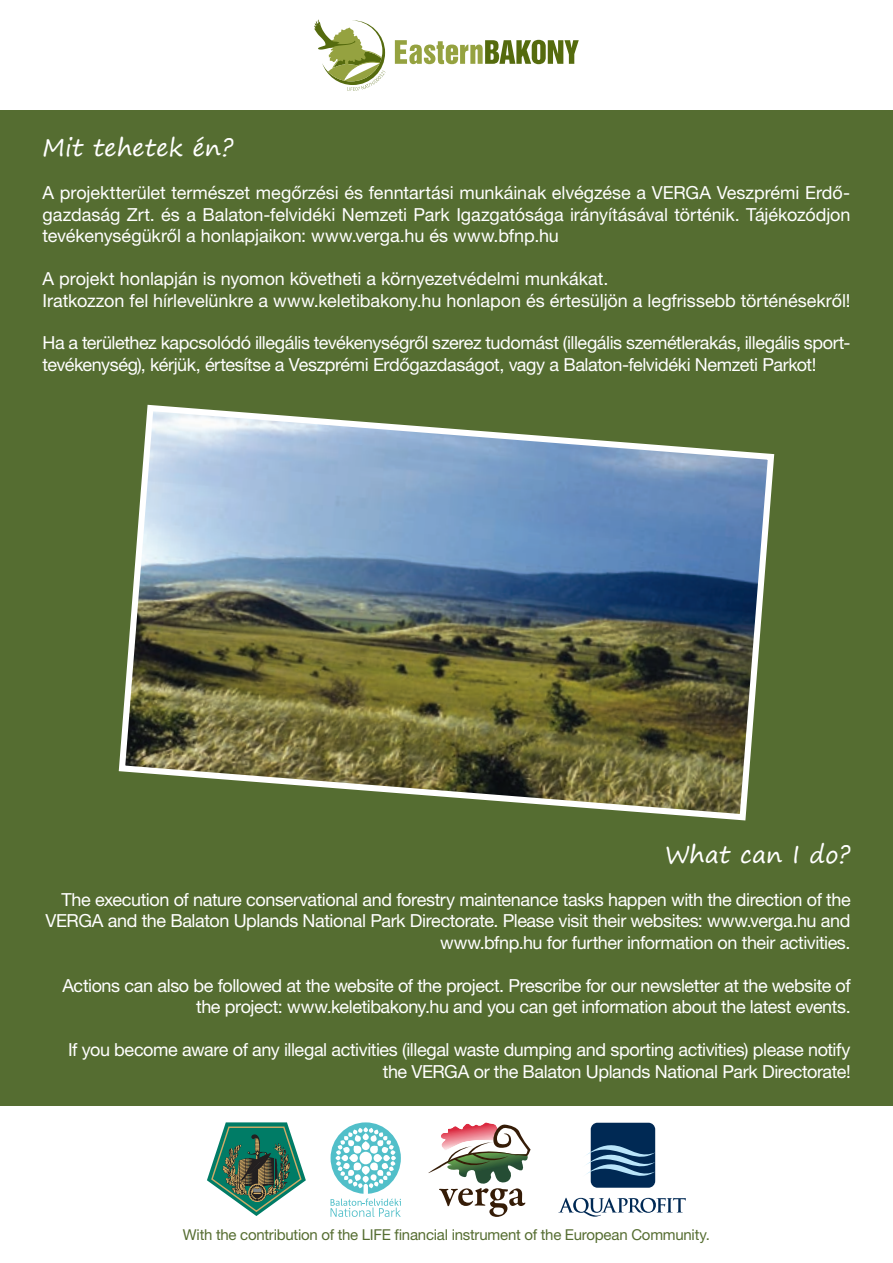
<style>
.page{position:relative;width:893px;height:1263px;background:#fff}
.page>*{position:absolute;margin:0;border:0;box-sizing:border-box;transform-origin:0 0}
.t1{font:24px "Segoe Print";color:#fff}
.t2{font:18px/21.6px "Helvetica Neue LT Pro";letter-spacing:-.02em;color:#fff;text-align:right}
.t3{font:18px/21.6px "Helvetica Neue LT Pro";color:#fff}
.t4{font:15px "Helvetica Neue LT Pro";letter-spacing:-.02em;color:#556d31}
</style>
<div class="page">
<div style="left:0;top:110px;width:893px;height:996px;background:#556d31"></div>
<svg style="left:314px;top:20px;width:71px;height:71px"></svg>
<svg style="left:395px;top:40px;width:184px;height:24px"></svg>
<svg style="left:331px;top:1122px;width:70px;height:95px"></svg>
<svg style="left:428px;top:1122px;width:102px;height:95px"></svg>
<div style="left:591px;top:1123px;width:64px;height:65px;background:#002954;border-radius:7px"></div>
<svg style="left:586px;top:1143px;width:69px;height:34px"></svg>
<svg style="left:558px;top:1198px;width:128px;height:19px"></svg>
<svg style="left:207px;top:1122px;width:99px;height:94px"></svg>
<img style="left:118px;top:404px;width:657px;height:417px">
<h1 class="t1" style="left:43px;top:126px;width:192px">Mit tehetek én?</h1>
<p class="t2" style="left:43px;top:183px;width:809px;text-align:justify">A projektterület természet megőrzési és fenntartási munkáinak elvégzése a VERGA Veszprémi Erdő&shy;gazdaság Zrt. és a Balaton-felvidéki Nemzeti Park Igazgatósága irányításával történik. Tájékozódjon tevékenységükről a honlapjaikon: www.verga.hu és www.bfnp.hu</p>
<p class="t3" style="left:43px;top:269px;width:809px">A projekt honlapján is nyomon követheti a környezetvédelmi munkákat.<br>Iratkozzon fel hírlevelünkre a www.keletibakony.hu honlapon és értesüljön a legfrissebb történésekről!</p>
<p class="t2" style="left:43px;top:334px;width:809px;text-align:left">Ha a területhez kapcsolódó illegális tevékenységről szerez tudomást (illegális szemétlerakás, illegális sport&shy;tevékenység), kérjük, értesítse a Veszprémi Erdőgazdaságot, vagy a Balaton-felvidéki Nemzeti Parkot!</p>
<h1 class="t1" style="left:665px;top:833px;width:187px">What can I do?</h1>
<p class="t2" style="left:46px;top:890px;width:806px">The execution of nature conservational and forestry maintenance tasks happen with the direction of the<br>VERGA and the Balaton Uplands National Park Directorate. Please visit their websites: www.verga.hu and www.bfnp.hu for further information on their activities.</p>
<p class="t2" style="left:63px;top:976px;width:790px">Actions can also be followed at the website of the project. Prescribe for our newsletter at the website of the project: www.keletibakony.hu and you can get information about the latest events.</p>
<p class="t2" style="left:68px;top:1040px;width:784px">If you become aware of any illegal activities (illegal waste dumping and sporting activities) please notify the VERGA or the Balaton Uplands National Park Directorate!</p>
<p class="t4" style="left:183px;top:1229px;width:528px">With the contribution of the LIFE financial instrument of the European Community.</p>
</div>
